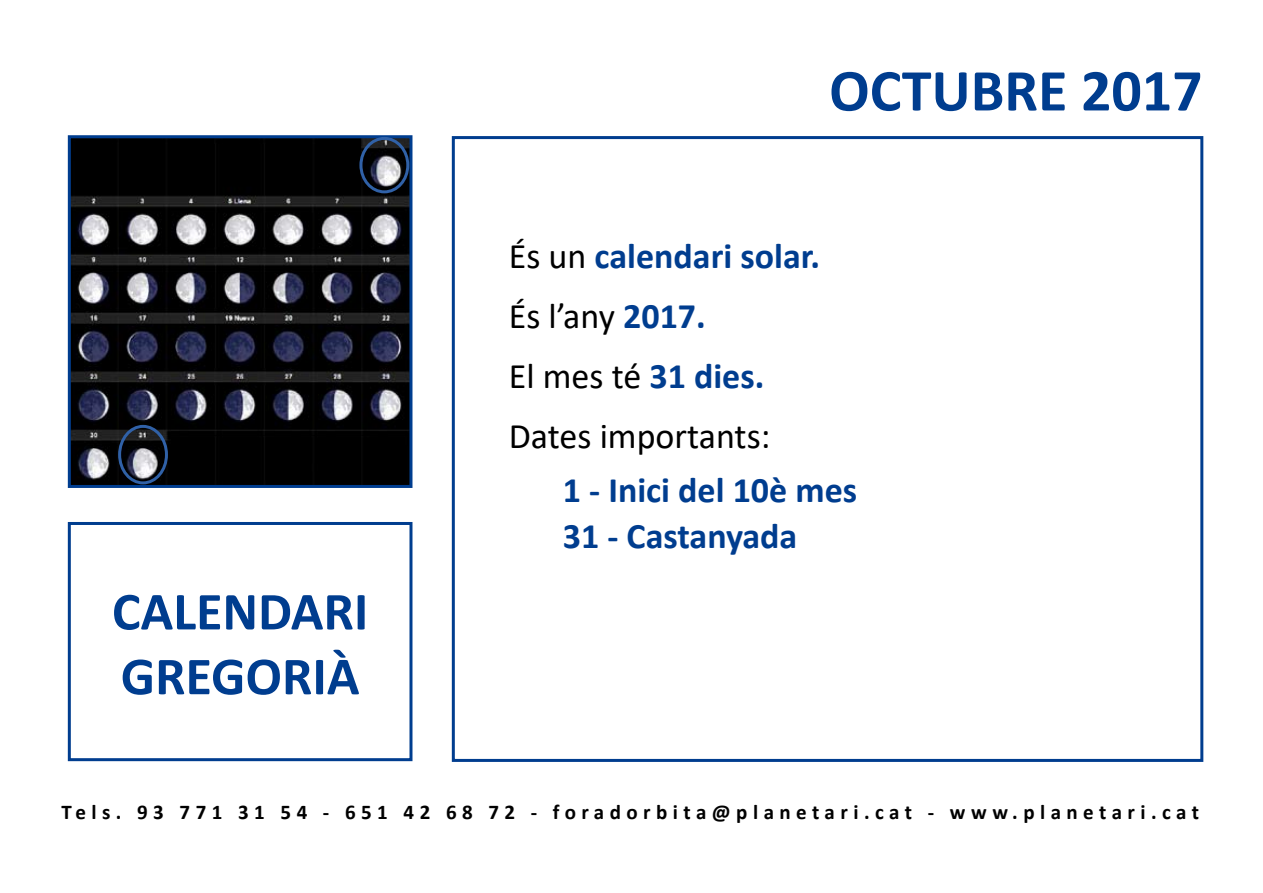
<style>
.page{position:relative;width:1263px;height:893px;background:#fff}
.page>*{position:absolute;margin:0;border:0;box-sizing:border-box;transform-origin:0 0}
.t1{font:700 60px "Calibri";color:#003d8f}
.t2{font:700 54px/64.8px "Calibri";color:#003d8f}
.t3{font:36px/60px "Calibri";color:#000}
.t4{font:700 36px/46.5px "Calibri";color:#003d8f}
.t5{font:700 21px "Calibri";letter-spacing:.26em;color:#000}
.s1{font-weight:700;color:#003d8f}
</style>
<div class="page">
<div style="left:452px;top:136px;width:751px;height:626px;border:3px solid #003d8f"></div>
<div style="left:68px;top:522px;width:344px;height:239px;border:3px solid #003d8f"></div>
<img style="left:72px;top:139px;width:336px;height:345px">
<div style="left:68px;top:135px;width:344px;height:353px;border:3px solid #003d8f"></div>
<div style="left:359px;top:137px;width:50px;height:56px;border:3px solid #3061a7;border-radius:50%"></div>
<div style="left:118px;top:425px;width:50px;height:59px;border:3px solid #3061a7;border-radius:50%"></div>
<h1 class="t1" style="left:829px;top:48px;width:375px">OCTUBRE 2017</h1>
<h2 class="t2" style="left:112px;top:578px;width:258px">CALENDARI<br>GREGORIÀ</h2>
<h3 class="t3" style="left:509px;top:225px;width:313px">És un <span class="s1">calendari solar.<br></span>És l’any <span class="s1">2017.<br></span>El mes té <span class="s1">31 dies.<br></span>Dates importants:</h3>
<h3 class="t4" style="left:563px;top:466px;width:296px">1 - Inici del 10è mes<br>31 - Castanyada</h3>
<p class="t5" style="left:61px;top:797px;width:1139px">Tels. 93 771 31 54 - 651 42 68 72 - foradorbita@planetari.cat - www.planetari.cat</p>
</div>
